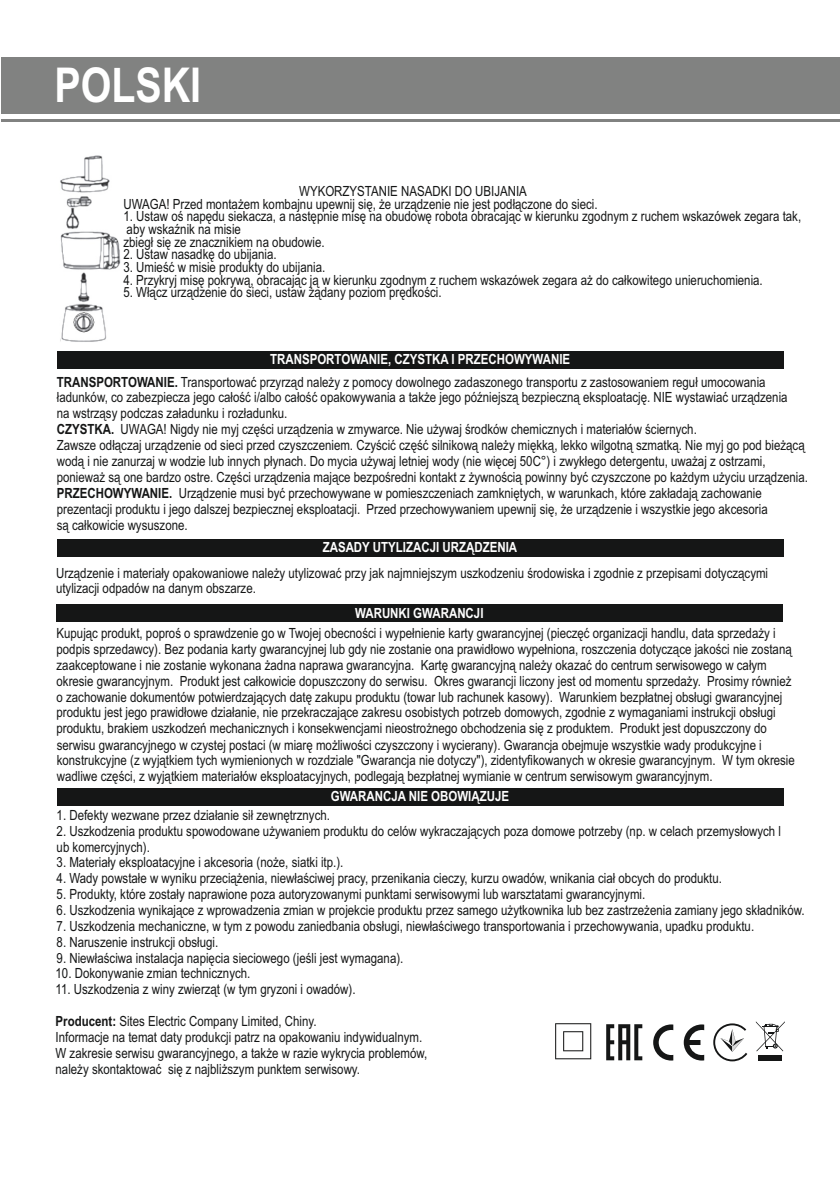
<style>
.page{position:relative;width:840px;height:1191px;background:#fff}
.page>*{position:absolute;margin:0;border:0;box-sizing:border-box;transform-origin:0 0}
.t1{font:700 48px "Arial Narrow";color:#fff}
.t2{font:14px/15.8px "Arial Narrow";color:#151616}
.t3{font:700 14px "Arial Narrow";color:#fff}
.s1{font-weight:700;color:#fff}
.s2{font-weight:700}
</style>
<div class="page">
<div style="left:1px;top:57px;width:838px;height:56px;background:#818281"></div>
<hr style="left:1px;top:119px;width:838px;height:3px;background:#818281">
<img style="left:60px;top:155px;width:61px;height:187px">
<div style="left:57px;top:352px;width:725px;height:17px;background:#151616"></div>
<div style="left:57px;top:540px;width:725px;height:17px;background:#151616"></div>
<div style="left:56px;top:604px;width:725px;height:17px;background:#151616"></div>
<div style="left:57px;top:788px;width:725px;height:17px;background:#151616"></div>
<svg style="left:653px;top:1024px;width:50px;height:36px"></svg>
<svg style="left:606px;top:1024px;width:36px;height:36px"></svg>
<svg style="left:555px;top:1023px;width:36px;height:36px"></svg>
<svg style="left:755px;top:1021px;width:29px;height:30px"></svg>
<div style="left:758px;top:1055px;width:23px;height:6px;background:#151616"></div>
<svg style="left:713px;top:1023px;width:33px;height:38px"></svg>
<h1 class="t1" style="left:54px;top:67px;width:148px">POLSKI</h1>
<p class="t2" style="left:123px;top:186px;width:475px;line-height:12.6px;text-indent:176px">WYKORZYSTANIE NASADKI DO UBIJANIA<br>UWAGA! Przed montażem kombajnu upewnij się, że urządzenie nie jest podłączone do sieci.</p>
<p class="t2" style="left:123px;top:211px;width:679px;line-height:12.6px">1. Ustaw oś napędu siekacza, a następnie misę na obudowę robota obracając w kierunku zgodnym z ruchem wskazówek zegara tak, aby wskaźnik na misie<br>zbiegł się ze znacznikiem na obudowie.</p>
<p class="t2" style="left:123px;top:248px;width:155px">2. Ustaw nasadkę do ubijania.</p>
<p class="t2" style="left:123px;top:260px;width:203px">3. Umieść w misie produkty do ubijania.</p>
<p class="t2" style="left:123px;top:273px;width:640px">4. Przykryj misę pokrywą, obracając ją w kierunku zgodnym z ruchem wskazówek zegara aż do całkowitego unieruchomienia.</p>
<p class="t2" style="left:123px;top:286px;width:319px">5. Włącz urządzenie do sieci, ustaw żądany poziom prędkości.</p>
<p class="t2" style="left:57px;top:350px;width:710px;line-height:22.2px;text-indent:213px"><span class="s1">TRANSPORTOWANIE, CZYSTKA I PRZECHOWYWANIE<br></span><span class="s2">TRANSPORTOWANIE.</span> Transportować przyrząd należy z pomocy dowolnego zadaszonego transportu z zastosowaniem reguł umocowania</p>
<p class="t2" style="left:57px;top:391px;width:752px">ładunków, co zabezpiecza jego całość i/albo całość opakowywania a także jego późniejszą bezpieczną eksploatację. NIE wystawiać urządzenia<br>na wstrząsy podczas załadunku i rozładunku.<br><span class="s2">CZYSTKA.</span> UWAGA! Nigdy nie myj części urządzenia w zmywarce. Nie używaj środków chemicznych i materiałów ściernych.<br>Zawsze odłączaj urządzenie od sieci przed czyszczeniem. Czyścić część silnikową należy miękką, lekko wilgotną szmatką. Nie myj go pod bieżącą wodą i nie zanurzaj w wodzie lub innych płynach. Do mycia używaj letniej wody (nie więcej 50C°) i zwykłego detergentu, uważaj z ostrzami, ponieważ są one bardzo ostre. Części urządzenia mające bezpośredni kontakt z żywnością powinny być czyszczone po każdym użyciu urządzenia.<br><span class="s2">PRZECHOWYWANIE.</span> Urządzenie musi być przechowywane w pomieszczeniach zamkniętych, w warunkach, które zakładają zachowanie prezentacji produktu i jego dalszej bezpiecznej eksploatacji. Przed przechowywaniem upewnij się, że urządzenie i wszystkie jego akcesoria<br>są całkowicie wysuszone.</p>
<p class="t3" style="left:322px;top:541px;width:196px">ZASADY UTYLIZACJI URZĄDZENIA</p>
<p class="t2" style="left:56px;top:566px;width:713px">Urządzenie i materiały opakowaniowe należy utylizować przy jak najmniejszym uszkodzeniu środowiska i zgodnie z przepisami dotyczącymi utylizacji odpadów na danym obszarze.</p>
<p class="t3" style="left:355px;top:608px;width:130px">WARUNKI GWARANCJI</p>
<p class="t2" style="left:56px;top:626px;width:739px">Kupując produkt, poproś o sprawdzenie go w Twojej obecności i wypełnienie karty gwarancyjnej (pieczęć organizacji handlu, data sprzedaży i podpis sprzedawcy). Bez podania karty gwarancyjnej lub gdy nie zostanie ona prawidłowo wypełniona, roszczenia dotyczące jakości nie zostaną zaakceptowane i nie zostanie wykonana żadna naprawa gwarancyjna. Kartę gwarancyjną należy okazać do centrum serwisowego w całym okresie gwarancyjnym. Produkt jest całkowicie dopuszczony do serwisu. Okres gwarancji liczony jest od momentu sprzedaży. Prosimy również o zachowanie dokumentów potwierdzających datę zakupu produktu (towar lub rachunek kasowy). Warunkiem bezpłatnej obsługi gwarancyjnej produktu jest jego prawidłowe działanie, nie przekraczające zakresu osobistych potrzeb domowych, zgodnie z wymaganiami instrukcji obsługi produktu, brakiem uszkodzeń mechanicznych i konsekwencjami nieostrożnego obchodzenia się z produktem. Produkt jest dopuszczony do serwisu gwarancyjnego w czystej postaci (w miarę możliwości czyszczony i wycierany). Gwarancja obejmuje wszystkie wady produkcyjne i konstrukcyjne (z wyjątkiem tych wymienionych w rozdziale "Gwarancja nie dotyczy"), zidentyfikowanych w okresie gwarancyjnym. W tym okresie wadliwe części, z wyjątkiem materiałów eksploatacyjnych, podlegają bezpłatnej wymianie w centrum serwisowym gwarancyjnym.</p>
<p class="t3" style="left:330px;top:790px;width:180px">GWARANCJA NIE OBOWIĄZUJE</p>
<p class="t2" style="left:57px;top:808px;width:275px">1. Defekty wezwane przez działanie sił zewnętrznych.</p>
<p class="t2" style="left:57px;top:824px;width:725px">2. Uszkodzenia produktu spowodowane używaniem produktu do celów wykraczających poza domowe potrzeby (np. w celach przemysłowych l ub komercyjnych).</p>
<p class="t2" style="left:57px;top:856px;width:288px">3. Materiały eksploatacyjne i akcesoria (noże, siatki itp.).</p>
<p class="t2" style="left:57px;top:871px;width:666px">4. Wady powstałe w wyniku przeciążenia, niewłaściwej pracy, przenikania cieczy, kurzu owadów, wnikania ciał obcych do produktu.</p>
<p class="t2" style="left:57px;top:887px;width:590px">5. Produkty, które zostały naprawione poza autoryzowanymi punktami serwisowymi lub warsztatami gwarancyjnymi.</p>
<p class="t2" style="left:57px;top:903px;width:749px">6. Uszkodzenia wynikające z wprowadzenia zmian w projekcie produktu przez samego użytkownika lub bez zastrzeżenia zamiany jego składników.</p>
<p class="t2" style="left:57px;top:919px;width:698px">7. Uszkodzenia mechaniczne, w tym z powodu zaniedbania obsługi, niewłaściwego transportowania i przechowywania, upadku produktu.</p>
<p class="t2" style="left:57px;top:935px;width:163px">8. Naruszenie instrukcji obsługi.</p>
<p class="t2" style="left:57px;top:951px;width:348px">9. Niewłaściwa instalacja napięcia sieciowego (jeśli jest wymagana).</p>
<p class="t2" style="left:56px;top:966px;width:196px">10. Dokonywanie zmian technicznych.</p>
<p class="t2" style="left:56px;top:982px;width:301px">11. Uszkodzenia z winy zwierząt (w tym gryzoni i owadów).</p>
<p class="t2" style="left:56px;top:1014px;width:373px"><span class="s2">Producent:</span> Sites Electric Company Limited, Chiny.<br>Informacje na temat daty produkcji patrz na opakowaniu indywidualnym.<br>W zakresie serwisu gwarancyjnego, a także w razie wykrycia problemów, należy skontaktować się z najbliższym punktem serwisowy.</p>
</div>
